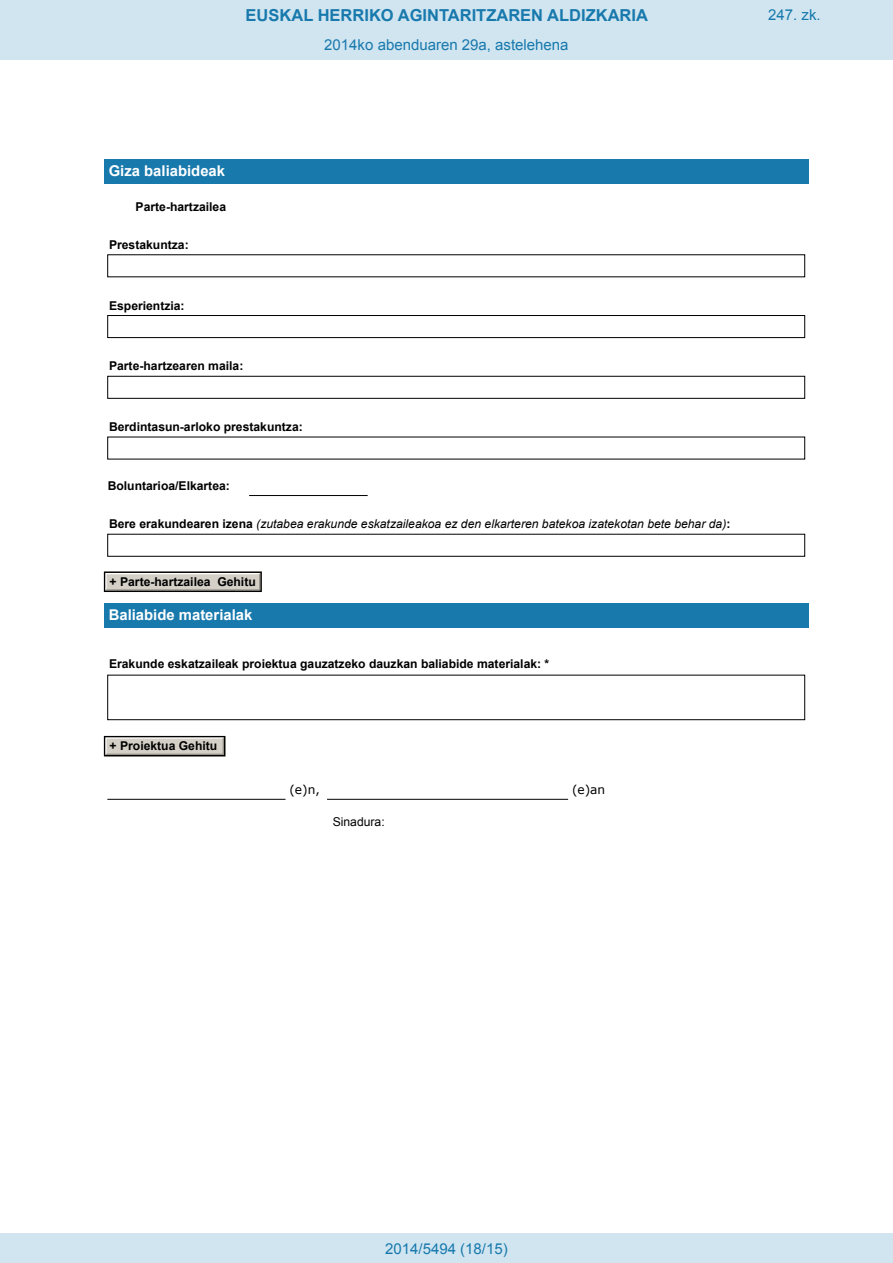
<style>
.page{position:relative;width:893px;height:1263px;background:#fff}
.page>*{position:absolute;margin:0;border:0;box-sizing:border-box;transform-origin:0 0}
.t1{font:700 16.5px "Arial";color:#1879ad}
.Paginacion_Centro{font:15px "Arial";color:#1879ad}
.t2{font:700 14.85px "Arial";color:#fff}
.t3{font:700 12.15px "Arial";color:#000}
.t4{font:italic 12.15px "Arial";color:#000}
.t5{font:12.15px "Verdana";color:#000}
.t6{font:12.15px "Arial";color:#000}
.s1{font-weight:700;font-style:normal}
</style>
<div class="page">
<div style="left:104px;top:159px;width:704px;height:24px;background:#1879ad"></div>
<div style="left:107px;top:315px;width:698px;height:23px;border:1px solid #000"></div>
<div style="left:107px;top:376px;width:698px;height:23px;border:1px solid #000"></div>
<hr style="left:249px;top:495px;width:119px;height:1px;background:#000">
<div style="left:107px;top:534px;width:698px;height:23px;border:1px solid #000"></div>
<div style="left:104px;top:603px;width:704px;height:25px;background:#1879ad"></div>
<div style="left:107px;top:675px;width:698px;height:45px;border:1px solid #000"></div>
<hr style="left:327px;top:799px;width:241px;height:1px;background:#000">
<hr style="left:107px;top:799px;width:178px;height:1px;background:#000">
<svg style="left:106px;top:574px;width:154px;height:16px;background:#d1cdc6"></svg>
<div style="left:104px;top:572px;width:158px;height:20px;border:1px solid #000"></div>
<svg style="left:106px;top:738px;width:117px;height:16px;background:#d4d0c8"></svg>
<div style="left:104px;top:736px;width:121px;height:20px;border:1px solid #000"></div>
<div style="left:0;top:0;width:893px;height:60px;background:#d0e5f0"></div>
<div style="left:0;top:1233px;width:893px;height:30px;background:#d0e5f0"></div>
<h1 class="t1" style="left:246px;top:4px;width:404px">EUSKAL HERRIKO AGINTARITZAREN ALDIZKARIA</h1>
<p class="Paginacion_Centro" style="left:768px;top:5px;width:54px">247. zk.</p>
<p class="Paginacion_Centro" style="left:324px;top:35px;width:246px">2014ko abenduaren 29a, astelehena</p>
<p class="t2" style="left:109px;top:160px;width:118px">Giza baliabideak</p>
<p class="t3" style="left:136px;top:199px;width:92px">Parte-hartzailea</p>
<p class="t3" style="left:109px;top:236px;width:81px">Prestakuntza:</p>
<p class="t3" style="left:109px;top:297px;width:77px">Esperientzia:</p>
<p class="t3" style="left:109px;top:358px;width:136px">Parte-hartzearen maila:</p>
<p class="t3" style="left:109px;top:419px;width:195px">Berdintasun-arloko prestakuntza:</p>
<p class="t3" style="left:108px;top:478px;width:124px">Boluntarioa/Elkartea:</p>
<p class="t4" style="left:109px;top:516px;width:623px"><span class="s1">Bere erakundearen izena</span> (zutabea erakunde eskatzaileakoa ez den elkarteren batekoa izatekotan bete behar da)<span class="s1">:</span></p>
<p class="t3" style="left:110px;top:573px;width:148px">+ Parte-hartzailea Gehitu</p>
<p class="t2" style="left:109px;top:605px;width:145px">Baliabide materialak</p>
<p class="t3" style="left:109px;top:656px;width:442px">Erakunde eskatzaileak proiektua gauzatzeko dauzkan baliabide materialak: *</p>
<p class="t3" style="left:110px;top:738px;width:109px">+ Proiektua Gehitu</p>
<p class="t5" style="left:289px;top:781px;width:32px">(e)n,</p>
<p class="t5" style="left:572px;top:781px;width:35px">(e)an</p>
<p class="t6" style="left:333px;top:814px;width:54px">Sinadura:</p>
<p class="Paginacion_Centro" style="left:385px;top:1238px;width:124px">2014/5494 (18/15)</p>
</div>
